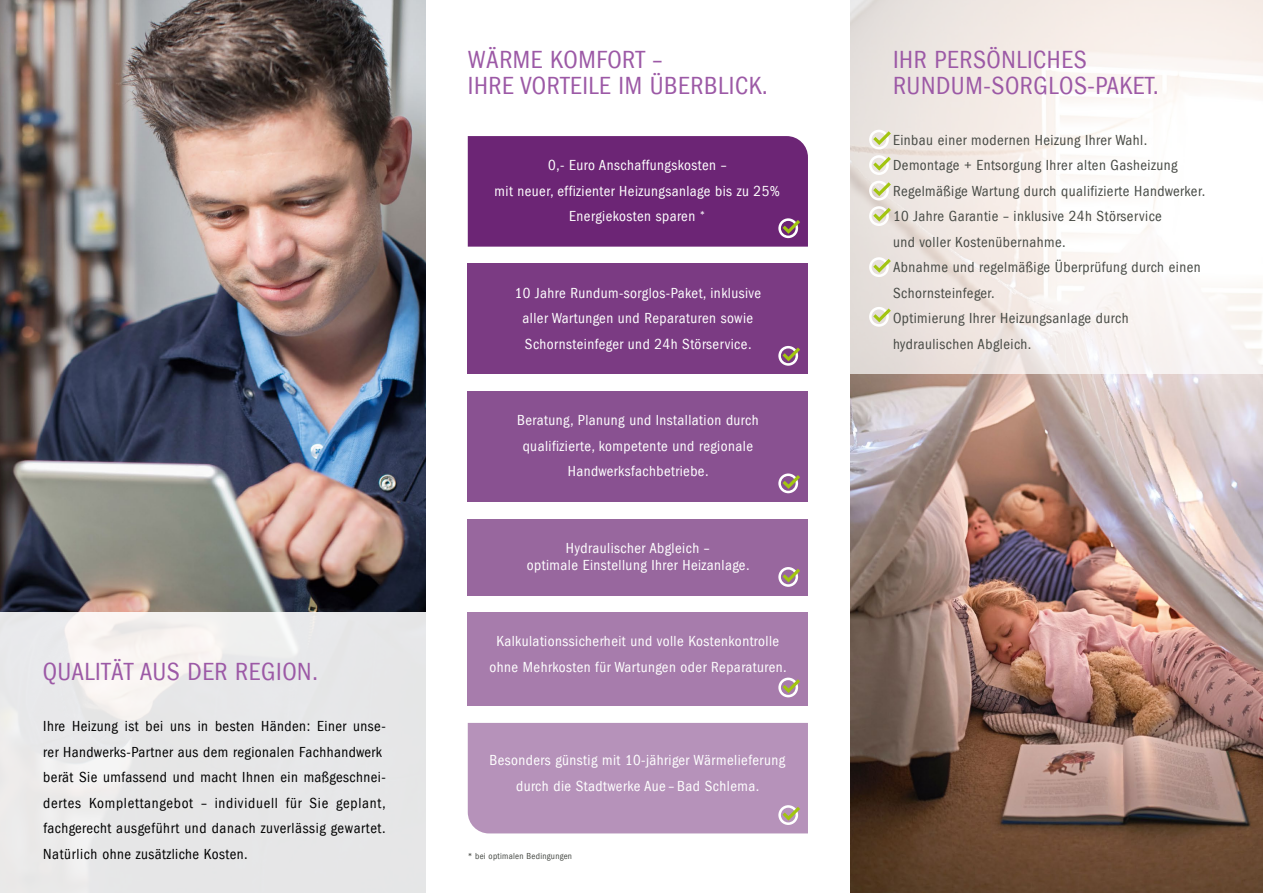
<style>
.page{position:relative;width:1263px;height:893px;background:#fff}
.page>*{position:absolute;margin:0;border:0;box-sizing:border-box;transform-origin:0 0}
.t1{font:condensed 25.5px/25.5px "Franklin Gothic LT";letter-spacing:.025em;color:#9c59a6}
.t2{font:condensed 15px/25.5px "Franklin Gothic LT";letter-spacing:.03em;color:#fff;text-align:center}
.t3{font:condensed 15px/25.5px "Franklin Gothic LT";letter-spacing:.03em;color:#474a45}
.t4{font:condensed 15px/25.5px "Franklin Gothic LT";letter-spacing:.03em;color:#000}
.t5{font:condensed 9px "Franklin Gothic LT";letter-spacing:.03em;color:#474a45}
</style>
<div class="page">
<img style="left:850px;top:374px;width:413px;height:519px">
<div style="left:468px;top:264px;width:340px;height:110px;background:#7b3b83"></div>
<div style="left:468px;top:391px;width:340px;height:111px;background:#895191"></div>
<div style="left:468px;top:612px;width:340px;height:94px;background:#a77cac"></div>
<svg style="left:850px;top:0;width:413px;height:374px"></svg>
<div style="left:468px;top:519px;width:340px;height:76px;background:#98679e"></div>
<div style="left:468px;top:136px;width:340px;height:111px;background:#6c2575"></div>
<svg style="left:778px;top:346px;width:22px;height:20px"></svg>
<svg style="left:778px;top:473px;width:22px;height:20px"></svg>
<svg style="left:778px;top:567px;width:22px;height:20px"></svg>
<svg style="left:778px;top:678px;width:22px;height:19px"></svg>
<div style="left:468px;top:723px;width:340px;height:110px;background:#b692ba"></div>
<svg style="left:869px;top:130px;width:22px;height:19px"></svg>
<svg style="left:869px;top:155px;width:22px;height:20px"></svg>
<svg style="left:869px;top:206px;width:22px;height:20px"></svg>
<svg style="left:869px;top:257px;width:22px;height:20px"></svg>
<img style="left:0;top:0;width:425px;height:612px">
<svg style="left:0;top:612px;width:425px;height:281px;background:#e9e9e9"></svg>
<svg style="left:869px;top:307px;width:22px;height:20px"></svg>
<svg style="left:869px;top:181px;width:22px;height:19px"></svg>
<h1 class="t1" style="left:43px;top:659px;width:277px">QUALITÄT AUS DER REGION.</h1>
<p class="t4" style="left:43px;top:714px;width:344px">Ihre Heizung ist bei uns in besten Händen: Einer unse&shy;rer Handwerks-Partner aus dem regionalen Fachhandwerk berät Sie umfassend und macht Ihnen ein maßgeschnei&shy;dertes Komplettangebot – individuell für Sie geplant, fachgerecht ausgeführt und danach zuverlässig gewartet.<br>Natürlich ohne zusätzliche Kosten.</p>
<h1 class="t1" style="left:468px;top:47px;width:302px">WÄRME KOMFORT –<br>IHRE VORTEILE IM ÜBERBLICK.</h1>
<p class="t2" style="left:495px;top:153px;width:287px">0,- Euro Anschaffungskosten –<br>mit neuer, effizienter Heizungsanlage bis zu 25%<br>Energiekosten sparen <sup>*</sup></p>
<p class="t2" style="left:515px;top:280px;width:248px">10 Jahre Rundum-sorglos-Paket, inklusive aller Wartungen und Reparaturen sowie<br>Schornsteinfeger und 24h Störservice.</p>
<p class="t2" style="left:517px;top:408px;width:243px">Beratung, Planung und Installation durch qualifizierte, kompetente und regionale<br>Handwerksfachbetriebe.</p>
<p class="t2" style="left:527px;top:539px;width:224px;line-height:17px">Hydraulischer Abgleich –<br>optimale Einstellung Ihrer Heizanlage.</p>
<p class="t2" style="left:490px;top:629px;width:299px">Kalkulationssicherheit und volle Kostenkontrolle ohne Mehrkosten für Wartungen oder Reparaturen.</p>
<p class="t2" style="left:489px;top:748px;width:297px">Besonders günstig mit 10-jähriger Wärmelieferung durch die Stadtwerke Aue – Bad Schlema.</p>
<p class="t5" style="left:468px;top:851px;width:106px">* bei optimalen Bedingungen</p>
<h1 class="t1" style="left:893px;top:47px;width:267px">IHR PERSÖNLICHES<br>RUNDUM-SORGLOS-PAKET.</h1>
<p class="t3" style="left:893px;top:127px;width:314px">Einbau einer modernen Heizung Ihrer Wahl.<br>Demontage + Entsorgung Ihrer alten Gasheizung Regelmäßige Wartung durch qualifizierte Handwerker.<br>10 Jahre Garantie – inklusive 24h Störservice<br>und voller Kostenübernahme.<br>Abnahme und regelmäßige Überprüfung durch einen Schornsteinfeger.<br>Optimierung Ihrer Heizungsanlage durch hydraulischen Abgleich.</p>
</div>
